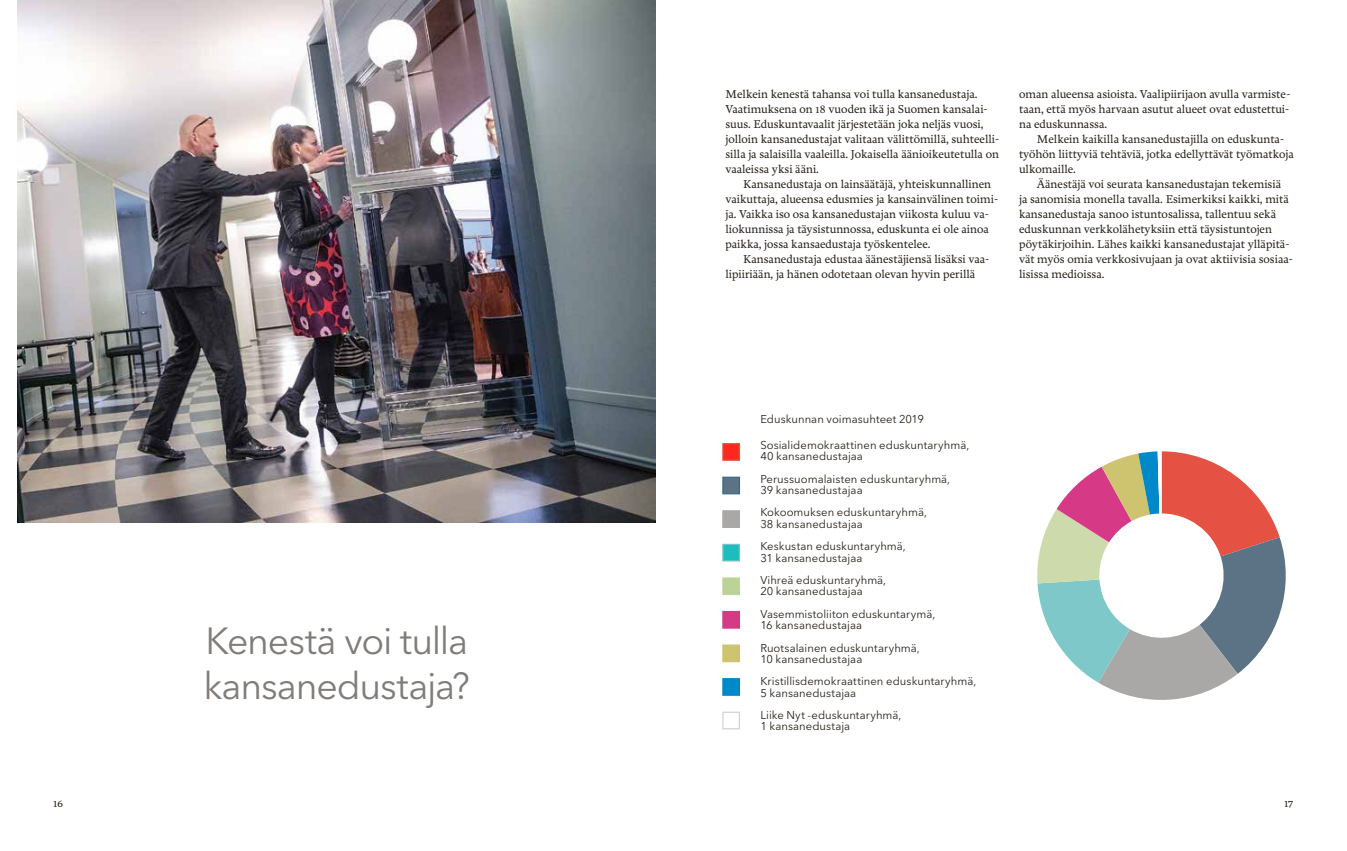
<style>
.page{position:relative;width:1347px;height:851px;background:#fff}
.page>*{position:absolute;margin:0;border:0;box-sizing:border-box;transform-origin:0 0}
.t1{font:37.5px/45px "Avenir Next LT Pro";letter-spacing:-.035em;color:#7f7c7a}
.t2{font:500 11.88px/15px "Freya";color:#29211a}
.t3{font:11.25px/11.2px "Avenir Next LT Pro";letter-spacing:.005em;color:#29211a}
</style>
<div class="page">
<div style="left:722px;top:543px;width:18px;height:18px;background:#19bebd;border:1px solid #79c3c1"></div>
<div style="left:722px;top:443px;width:18px;height:17px;background:#fc271e;border:1px solid #e44f3f"></div>
<div style="left:722px;top:510px;width:18px;height:18px;background:#a9a8a6;border:1px solid #a9a8a6"></div>
<div style="left:722px;top:476px;width:18px;height:18px;background:#5c7386;border:1px solid #356b82"></div>
<div style="left:722px;top:577px;width:18px;height:18px;background:#bdd296;border:1px solid #c1d29e"></div>
<div style="left:722px;top:611px;width:18px;height:17px;background:#d63a86;border:1px solid #d63a86"></div>
<div style="left:722px;top:644px;width:18px;height:18px;background:#cec36e;border:1px solid #cec36e"></div>
<div style="left:722px;top:678px;width:18px;height:17px;background:#0089ca;border:1px solid #0089ca"></div>
<div style="left:722px;top:711px;width:18px;height:18px;background:#fff;border:1px solid #d3d3d2"></div>
<svg style="left:1037px;top:451px;width:249px;height:249px"></svg>
<img style="left:18px;top:0;width:638px;height:522px">
<h1 class="t1" style="left:203px;top:618px;width:268px">Kenestä voi tulla kansanedustaja?</h1>
<p class="t2" style="left:725px;top:87px;width:275px">Melkein kenestä tahansa voi tulla kansanedustaja.<br>Vaatimuksena on 18 vuoden ikä ja Suomen kansalai&shy;suus. Eduskuntavaalit järjestetään joka neljäs vuosi, jolloin kansanedustajat valitaan välittömillä, suhteelli&shy;silla ja salaisilla vaaleilla. Jokaisella äänioikeutetulla on vaaleissa yksi ääni.</p>
<p class="t2" style="left:725px;top:177px;width:274px;text-indent:18px">Kansanedustaja on lainsäätäjä, yhteiskunnallinen vaikuttaja, alueensa edusmies ja kansainvälinen toimi&shy;ja. Vaikka iso osa kansanedustajan viikosta kuluu va&shy;liokunnissa ja täysistunnossa, eduskunta ei ole ainoa paikka, jossa kansaedustaja työskentelee.</p>
<p class="t2" style="left:725px;top:252px;width:265px;text-indent:18px">Kansanedustaja edustaa äänestäjiensä lisäksi vaa&shy;lipiiriään, ja hänen odotetaan olevan hyvin perillä</p>
<p class="t2" style="left:1019px;top:87px;width:273px;text-align:justify">oman alueensa asioista. Vaalipiirijaon avulla varmiste&shy;taan, että myös harvaan asutut alueet ovat edustettui&shy;na eduskunnassa.</p>
<p class="t2" style="left:1019px;top:132px;width:276px;text-indent:18px">Melkein kaikilla kansanedustajilla on eduskunta&shy;työhön liittyviä tehtäviä, jotka edellyttävät työmatkoja ulkomaille.</p>
<p class="t2" style="left:1019px;top:177px;width:275px;text-indent:18px">Äänestäjä voi seurata kansanedustajan tekemisiä<br>ja sanomisia monella tavalla. Esimerkiksi kaikki, mitä kansanedustaja sanoo istuntosalissa, tallentuu sekä eduskunnan verkkolähetyksiin että täysistuntojen pöytäkirjoihin. Lähes kaikki kansanedustajat ylläpitä&shy;vät myös omia verkkosivujaan ja ovat aktiivisia sosiaa&shy;lisissa medioissa.</p>
<p class="t3" style="left:760px;top:413px;width:165px">Eduskunnan voimasuhteet 2019</p>
<p class="t3" style="left:760px;top:439px;width:210px">Sosialidemokraattinen eduskuntaryhmä,<br>40 kansanedustajaa</p>
<p class="t3" style="left:760px;top:473px;width:191px">Perussuomalaisten eduskuntaryhmä,<br>39 kansanedustajaa</p>
<p class="t3" style="left:760px;top:507px;width:168px">Kokoomuksen eduskuntaryhmä,<br>38 kansanedustajaa</p>
<p class="t3" style="left:760px;top:540px;width:147px">Keskustan eduskuntaryhmä,<br>31 kansanedustajaa</p>
<p class="t3" style="left:760px;top:574px;width:127px">Vihreä eduskuntaryhmä,<br>20 kansanedustajaa</p>
<p class="t3" style="left:760px;top:608px;width:176px">Vasemmistoliiton eduskuntarymä,<br>16 kansanedustajaa</p>
<p class="t3" style="left:760px;top:642px;width:161px">Ruotsalainen eduskuntaryhmä,<br>10 kansanedustajaa</p>
<p class="t3" style="left:760px;top:675px;width:217px">Kristillisdemokraattinen eduskuntaryhmä,<br>5 kansanedustajaa</p>
<p class="t3" style="left:760px;top:709px;width:143px">Liike Nyt -eduskuntaryhmä,<br>1 kansanedustaja</p>
<p class="t2" style="left:53px;top:795px;width:12px">16</p>
<p class="t2" style="left:1284px;top:795px;width:11px">17</p>
</div>
